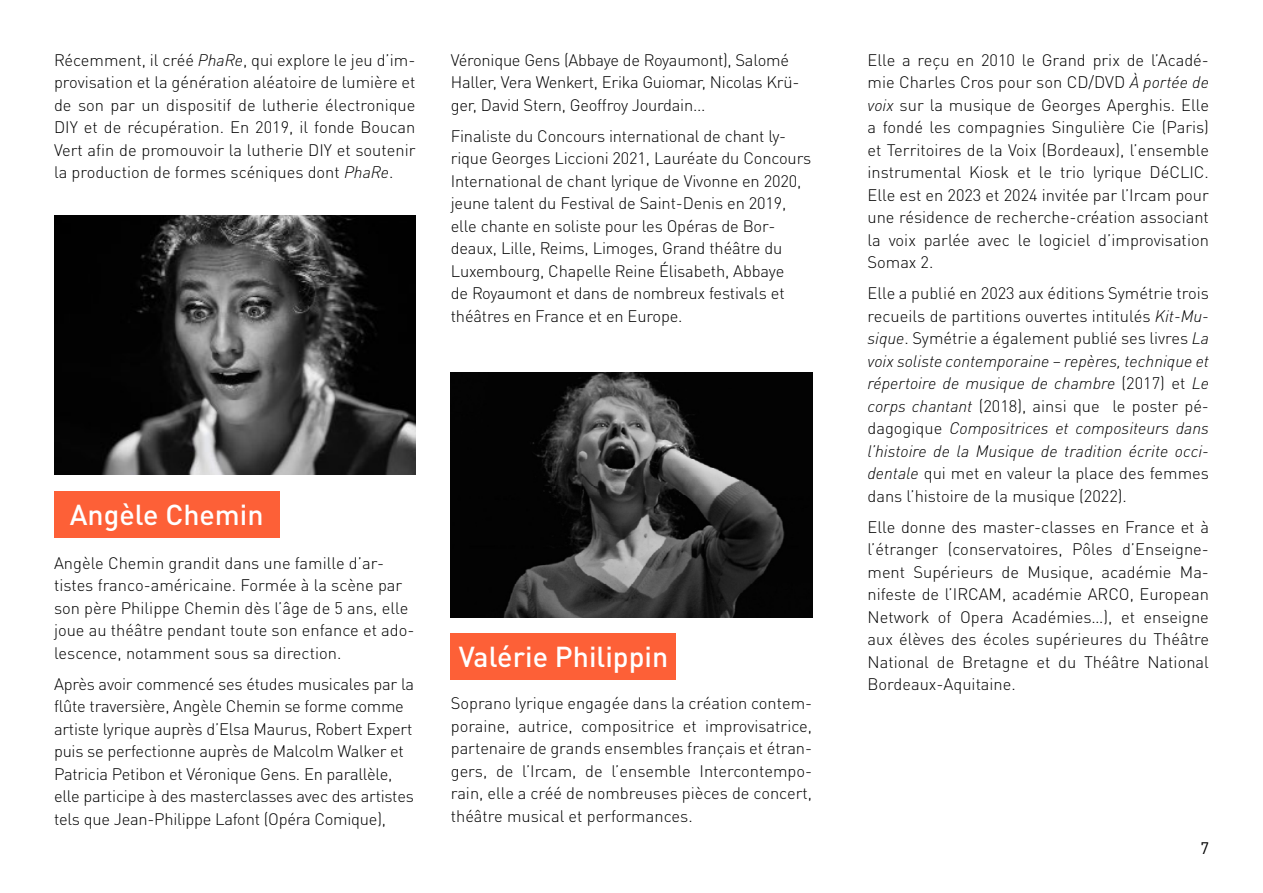
<style>
.page{position:relative;width:1263px;height:893px;background:#fff}
.page>*{position:absolute;margin:0;border:0;box-sizing:border-box;transform-origin:0 0}
.t1{font:500 28.5px "DIN Pro";color:#fff}
.t2{font:300 16.5px/22.5px "DIN Pro";letter-spacing:-.01em;color:#000;text-align:justify}
.t3{font:16.5px "DIN Pro";color:#000}
.s1{font-style:italic}
</style>
<div class="page">
<div style="left:451px;top:634px;width:225px;height:46px;background:#fd6037"></div>
<div style="left:54px;top:491px;width:225px;height:47px;background:#fd6037"></div>
<img style="left:54px;top:215px;width:361px;height:259px">
<img style="left:451px;top:372px;width:361px;height:245px">
<p class="t2" style="left:54px;top:47px;width:363px">Récemment, il créé <span class="s1">PhaRe</span>, qui explore le jeu d’im&shy;provisation et la génération aléatoire de lumière et de son par un dispositif de lutherie électronique DIY et de récupération. En 2019, il fonde Boucan Vert afin de promouvoir la lutherie DIY et soutenir la production de formes scéniques dont <span class="s1">PhaRe</span>.</p>
<p class="t2" style="left:451px;top:47px;width:350px;text-align:left">Véronique Gens (Abbaye de Royaumont), Salomé<br>Haller, Vera Wenkert, Erika Guiomar, Nicolas Krü&shy;ger, David Stern, Geoffroy Jourdain...</p>
<p class="t2" style="left:451px;top:123px;width:362px;text-align:left">Finaliste du Concours international de chant ly&shy;rique Georges Liccioni 2021, Lauréate du Concours International de chant lyrique de Vivonne en 2020, jeune talent du Festival de Saint-Denis en 2019, elle chante en soliste pour les Opéras de Bor&shy;deaux, Lille, Reims, Limoges, Grand théâtre du Luxembourg, Chapelle Reine Élisabeth, Abbaye<br>de Royaumont et dans de nombreux festivals et théâtres en France et en Europe.</p>
<h1 class="t1" style="left:70px;top:492px;width:195px">Angèle Chemin</h1>
<p class="t2" style="left:54px;top:550px;width:362px;text-align:left">Angèle Chemin grandit dans une famille d’ar&shy;tistes franco-américaine. Formée à la scène par son père Philippe Chemin dès l’âge de 5 ans, elle joue au théâtre pendant toute son enfance et ado&shy;lescence, notamment sous sa direction.</p>
<p class="t2" style="left:54px;top:671px;width:362px;text-align:left">Après avoir commencé ses études musicales par la flûte traversière, Angèle Chemin se forme comme artiste lyrique auprès d’Elsa Maurus, Robert Expert puis se perfectionne auprès de Malcolm Walker et Patricia Petibon et Véronique Gens. En parallèle, elle participe à des masterclasses avec des artistes tels que Jean-Philippe Lafont (Opéra Comique),</p>
<h1 class="t1" style="left:459px;top:634px;width:211px">Valérie Philippin</h1>
<p class="t2" style="left:451px;top:690px;width:363px">Soprano lyrique engagée dans la création contem&shy;poraine, autrice, compositrice et improvisatrice, partenaire de grands ensembles français et étran&shy;gers, de l’Ircam, de l’ensemble Intercontempo&shy;rain, elle a créé de nombreuses pièces de concert, théâtre musical et performances.</p>
<p class="t2" style="left:867px;top:47px;width:343px">Elle a reçu en 2010 le Grand prix de l’Acadé&shy;mie Charles Cros pour son CD/DVD <span class="s1">À portée de voix</span> sur la musique de Georges Aperghis. Elle a fondé les compagnies Singulière Cie (Paris) et Territoires de la Voix (Bordeaux), l’ensemble instrumental Kiosk et le trio lyrique DéCLIC.<br>Elle est en 2023 et 2024 invitée par l’Ircam pour une résidence de recherche-création associant la voix parlée avec le logiciel d’improvisation Somax 2.</p>
<p class="t2" style="left:867px;top:281px;width:343px">Elle a publié en 2023 aux éditions Symétrie trois recueils de partitions ouvertes intitulés <span class="s1">Kit-Mu&shy;sique</span>. Symétrie a également publié ses livres <span class="s1">La voix soliste contemporaine – repères, technique et répertoire de musique de chambre</span> (2017) et <span class="s1">Le corps chantant</span> (2018), ainsi que le poster pé&shy;dagogique <span class="s1">Compositrices et compositeurs dans l’histoire de la Musique de tradition écrite occi&shy;dentale</span> qui met en valeur la place des femmes dans l’histoire de la musique (2022).</p>
<p class="t2" style="left:867px;top:514px;width:343px">Elle donne des master-classes en France et à l’étranger (conservatoires, Pôles d’Enseigne&shy;ment Supérieurs de Musique, académie Ma&shy;nifeste de l’IRCAM, académie ARCO, European Network of Opera Académies…), et enseigne aux élèves des écoles supérieures du Théâtre National de Bretagne et du Théâtre National Bordeaux-Aquitaine.</p>
<p class="t3" style="left:1200px;top:835px;width:10px">7</p>
</div>
